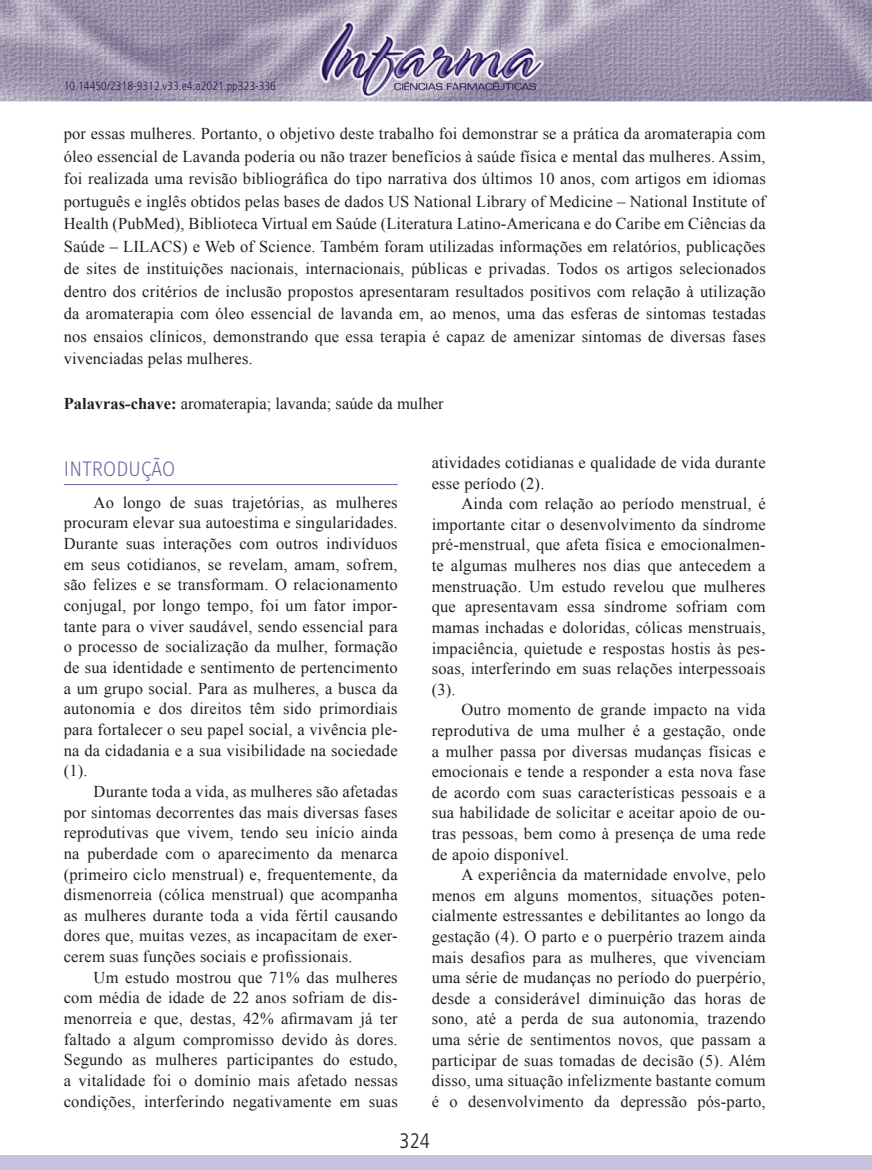
<style>
.page{position:relative;width:872px;height:1170px;background:#fff}
.page>*{position:absolute;margin:0;border:0;box-sizing:border-box;transform-origin:0 0}
.t1{font:300 21px "Fira Sans";letter-spacing:.01em;color:#6d5ea1;scale:.9 1}
.t2{font:300 condensed 21px "Frutiger LT Std";color:#231f20}
.t3{font:16.5px/20.5px "Times New Roman";letter-spacing:.01em;color:#231f20;text-align:justify}
.t4{font:300 condensed 12px "Frutiger LT Std";color:#2a1656}
.s1{font-weight:700}
</style>
<div class="page">
<img style="left:0;top:0;width:872px;height:101px">
<div style="left:0;top:1155px;width:872px;height:14px;background:#c6c1dd"></div>
<img style="left:319px;top:20px;width:225px;height:77px">
<hr style="left:64px;top:484px;width:334px;height:1px;background:#6d5ea1">
<p class="t4" style="left:64px;top:79px;width:214px">10.14450/2318-9312.v33.e4.a2021.pp323-336</p>
<p class="t3" style="left:64px;top:122px;width:703px;line-height:22.5px">por essas mulheres. Portanto, o objetivo deste trabalho foi demonstrar se a prática da aromaterapia com óleo essencial de Lavanda poderia ou não trazer benefícios à saúde física e mental das mulheres. Assim, foi realizada uma revisão bibliográfica do tipo narrativa dos últimos 10 anos, com artigos em idiomas português e inglês obtidos pelas bases de dados US National Library of Medicine – National Institute of Health (PubMed), Biblioteca Virtual em Saúde (Literatura Latino-Americana e do Caribe em Ciências da Saúde – LILACS) e Web of Science. Também foram utilizadas informações em relatórios, publicações de sites de instituições nacionais, internacionais, públicas e privadas. Todos os artigos selecionados dentro dos critérios de inclusão propostos apresentaram resultados positivos com relação à utilização da aromaterapia com óleo essencial de lavanda em, ao menos, uma das esferas de sintomas testadas nos ensaios clínicos, demonstrando que essa terapia é capaz de amenizar sintomas de diversas fases vivenciadas pelas mulheres.</p>
<p class="t3" style="left:64px;top:393px;width:381px"><span class="s1">Palavras-chave:</span> aromaterapia; lavanda; saúde da mulher</p>
<p class="t1" style="left:64px;top:454px;width:125px">INTRODUÇÃO</p>
<p class="t3" style="left:64px;top:491px;width:335px;text-indent:30px">Ao long o de suas trajetórias, as mulheres procuram elevar sua autoestima e singularidades.<br>Durante suas interações com outros indivíduos em seus cotidianos, se revelam, amam, sofrem, são felizes e se transformam. O relacionamento conjugal, por longo tempo, foi um fator impor&shy;tante para o viver saudável, sendo essencial para o processo de socialização da mulher, formação de sua identidade e sentimento de pertencimento a um grupo social. Para as mulheres, a busca da autonomia e dos direitos têm sido primordiais para fortalecer o seu papel social, a vivência ple&shy;na da cidadania e a sua visibilidade na sociedade (1).</p>
<p class="t3" style="left:64px;top:780px;width:335px;text-indent:30px">Durante toda a vida, as mulheres são afetadas por sintomas decorrentes das mais diversas fases reprodutivas que vivem, tendo seu início ainda na puberdade com o aparecimento da menarca (primeiro ciclo menstrual) e, frequentemente, da dismenorreia (cólica menstrual) que acompanha as mulheres durante toda a vida fértil causando dores que, muitas vezes, as incapacitam de exer&shy;cerem suas funções sociais e profissionais.</p>
<p class="t3" style="left:64px;top:966px;width:335px;text-indent:30px">Um estudo mostrou que 71% das mulheres com média de idade de 22 anos sofriam de dis&shy;menorreia e que, destas, 42% afirmavam já ter faltado a algum compromisso devido às dores.<br>Segundo as mulheres participantes do estudo, a vitalidade foi o domínio mais afetado nessas condições, interferindo negativamente em suas</p>
<p class="t3" style="left:432px;top:451px;width:335px">atividades cotidianas e qualidade de vida durante esse período (2).</p>
<p class="t3" style="left:432px;top:493px;width:335px;text-indent:30px">Ainda com relação ao período menstrual, é importante citar o desenvolvimento da síndrome pré-menstrual, que afeta física e emocionalmen&shy;te algumas mulheres nos dias que antecedem a menstruação. Um estudo revelou que mulheres que apresentavam essa síndrome sofriam com mamas inchadas e doloridas, cólicas menstruais, impaciência, quietude e respostas hostis às pes&shy;soas, interferindo em suas relações interpessoais (3).</p>
<p class="t3" style="left:432px;top:699px;width:335px;text-indent:30px">Outro momento de grande impacto na vida reprodutiva de uma mulher é a gestação, onde a mulher passa por diversas mudanças físicas e emocionais e tende a responder a esta nova fase de acordo com suas características pessoais e a sua habilidade de solicitar e aceitar apoio de ou&shy;tras pessoas, bem como à presença de uma rede de apoio disponível.</p>
<p class="t3" style="left:432px;top:863px;width:335px;text-indent:30px">A experiência da maternidade envolve, pelo menos em alguns momentos, situações poten&shy;cialmente estressantes e debilitantes ao longo da gestação (4). O parto e o puerpério trazem ainda mais desafios para as mulheres, que vivenciam uma série de mudanças no período do puerpério, desde a considerável diminuição das horas de sono, até a perda de sua autonomia, trazendo uma série de sentimentos novos, que passam a participar de suas tomadas de decisão (5). Além disso, uma situação infelizmente bastante comum é o desenvolvimento da depressão pós-parto,</p>
<p class="t2" style="left:399px;top:1128px;width:32px">324</p>
</div>
